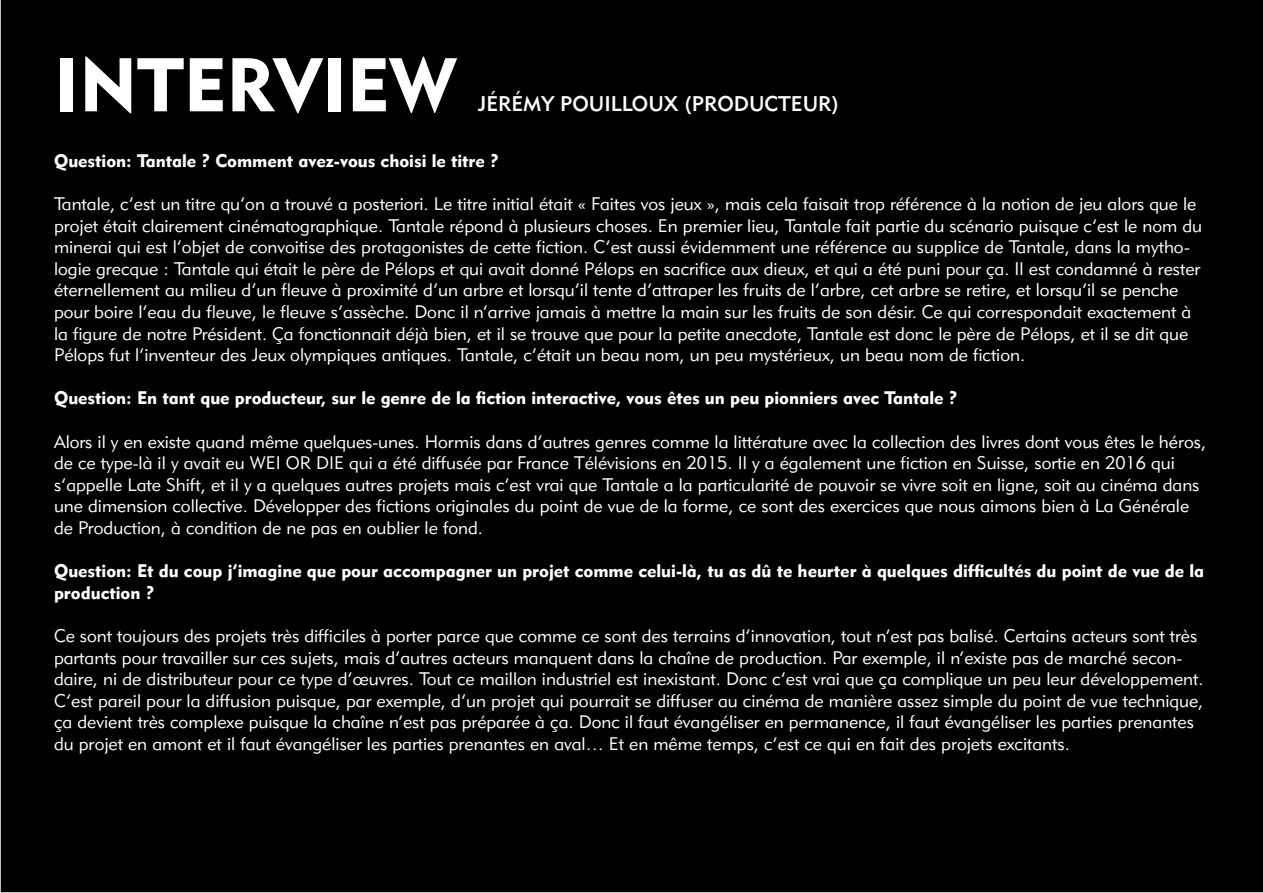
<style>
.page{position:relative;width:1263px;height:893px;background:#fff}
.page>*{position:absolute;margin:0;border:0;box-sizing:border-box;transform-origin:0 0}
.t1{font:75px "Geometric 415 BT Black A";color:#fff}
.t2{font:21px "Geometric 415 BT Medium A";color:#fff}
.t3{font:18px/21.6px "Geometric 415 BT Lite A";color:#fff}
.t4{font:18px/21.6px "Geometric 415 BT Black A";color:#fff}
</style>
<div class="page">
<div style="left:2px;top:0;width:1261px;height:891px;background:#000"></div>
<h1 class="t1" style="left:54px;top:39px;width:404px">INTERVIEW</h1>
<p class="t2" style="left:478px;top:91px;width:362px">JÉRÉMY POUILLOUX (PRODUCTEUR)</p>
<p class="t4" style="left:54px;top:149px;width:446px">Question: Tantale ? Comment avez-vous choisi le titre ?</p>
<p class="t3" style="left:54px;top:193px;width:1150px">Tantale, c’est un titre qu’on a trouvé a posteriori. Le titre initial était « Faites vos jeux », mais cela faisait trop référence à la notion de jeu alors que le projet était clairement cinématographique. Tantale répond à plusieurs choses. En premier lieu, Tantale fait partie du scénario puisque c’est le nom du minerai qui est l’objet de convoitise des protagonistes de cette fiction. C’est aussi évidemment une référence au supplice de Tantale, dans la mytho&shy;logie grecque : Tantale qui était le père de Pélops et qui avait donné Pélops en sacrifice aux dieux, et qui a été puni pour ça. Il est condamné à rester éternellement au milieu d’un fleuve à proximité d’un arbre et lorsqu’il tente d’attraper les fruits de l’arbre, cet arbre se retire, et lorsqu’il se penche pour boire l’eau du fleuve, le fleuve s’assèche. Donc il n’arrive jamais à mettre la main sur les fruits de son désir. Ce qui correspondait exactement à la figure de notre Président. Ça fonctionnait déjà bien, et il se trouve que pour la petite anecdote, Tantale est donc le père de Pélops, et il se dit que Pélops fut l’inventeur des Jeux olympiques antiques. Tantale, c’était un beau nom, un peu mystérieux, un beau nom de fiction.</p>
<p class="t4" style="left:54px;top:387px;width:905px">Question: En tant que producteur, sur le genre de la fiction interactive, vous êtes un peu pionniers avec Tantale ?</p>
<p class="t3" style="left:54px;top:430px;width:1154px">Alors il y en existe quand même quelques-unes. Hormis dans d’autres genres comme la littérature avec la collection des livres dont vous êtes le héros, de ce type-là il y avait eu WEI OR DIE qui a été diffusée par France Télévisions en 2015. Il y a également une fiction en Suisse, sortie en 2016 qui s’appelle Late Shift, et il y a quelques autres projets mais c’est vrai que Tantale a la particularité de pouvoir se vivre soit en ligne, soit au cinéma dans une dimension collective. Développer des fictions originales du point de vue de la forme, ce sont des exercices que nous aimons bien à La Générale de Production, à condition de ne pas en oublier le fond.</p>
<p class="t4" style="left:54px;top:560px;width:1151px">Question: Et du coup j’imagine que pour accompagner un projet comme celui-là, tu as dû te heurter à quelques difficultés du point de vue de la production ?</p>
<p class="t3" style="left:54px;top:625px;width:1151px">Ce sont toujours des projets très difficiles à porter parce que comme ce sont des terrains d’innovation, tout n’est pas balisé. Certains acteurs sont très partants pour travailler sur ces sujets, mais d’autres acteurs manquent dans la chaîne de production. Par exemple, il n’existe pas de marché secon&shy;daire, ni de distributeur pour ce type d’œuvres. Tout ce maillon industriel est inexistant. Donc c’est vrai que ça complique un peu leur développement.<br>C’est pareil pour la diffusion puisque, par exemple, d’un projet qui pourrait se diffuser au cinéma de manière assez simple du point de vue technique, ça devient très complexe puisque la chaîne n’est pas préparée à ça. Donc il faut évangéliser en permanence, il faut évangéliser les parties prenantes du projet en amont et il faut évangéliser les parties prenantes en aval… Et en même temps, c’est ce qui en fait des projets excitants.</p>
</div>
